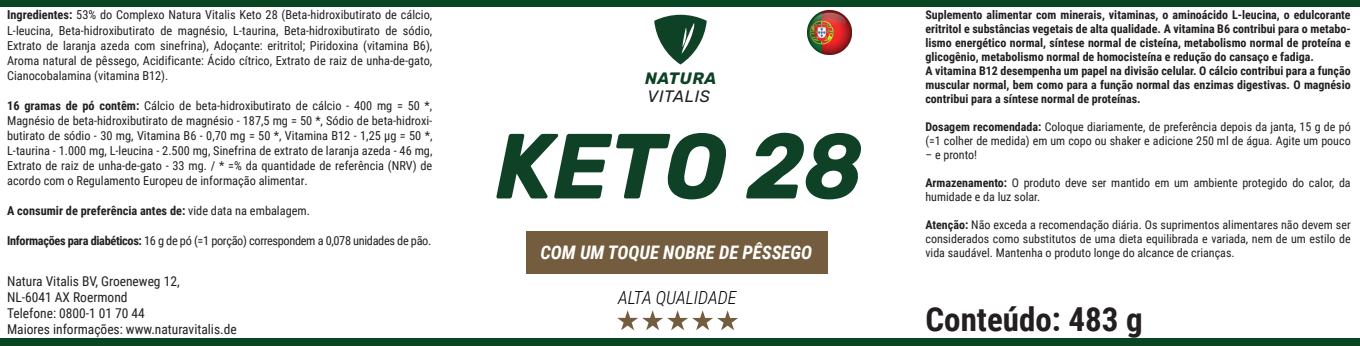
<style>
.page{position:relative;width:1360px;height:346px;background:#fff}
.page>*{position:absolute;margin:0;border:0;box-sizing:border-box;transform-origin:0 0}
.t1{font:italic 300 92.1px "Rubik";color:#0f4127;scale:.96 1}
.t2{font:700 33px "Roboto Condensed";color:#231f20}
.t3{font:italic 700 18.6px "Roboto Condensed";color:#fff}
.t4{font:italic 300 18px "Roboto Condensed";color:#000001}
.t5{font:italic 300 16.5px "Rubik";letter-spacing:.04em;color:#231f20}
.t6{font:italic 300 16.5px "Rubik";letter-spacing:.04em;color:#0f4127}
.t7{font:13.5px/16.2px "Roboto Condensed";color:#231f20}
.t8{font:12.3px/15px "Roboto Condensed";color:#231f20;text-align:justify}
.t9{font:12.3px "Roboto Condensed";letter-spacing:-.025em;color:#231f20}
.t10{font:700 12.3px "Roboto Condensed";color:#231f20}
.t11{font:700 12px/14px "Roboto Condensed";color:#231f20}
.t12{font:12px/14px "Roboto Condensed";color:#231f20}
.s1{font-weight:700}
.s2{font-weight:400}
</style>
<div class="page">
<svg style="left:617px;top:310px;width:121px;height:20px"></svg>
<div style="left:526px;top:231px;width:302px;height:43px;background:#745d3f"></div>
<img style="left:808px;top:11px;width:43px;height:43px">
<div style="left:0;top:0;width:1360px;height:7px;background:#084522"></div>
<div style="left:0;top:338px;width:1360px;height:8px;background:#084522"></div>
<svg style="left:654px;top:15px;width:53px;height:49px"></svg>
<p class="t8" style="left:7px;top:7px;width:427px"><span class="s1">Ingredientes:</span> 53% do Complexo Natura Vitalis Keto 28 (Beta-hidroxibutirato de cálcio, L-leucina, Beta-hidroxibutirato de magnésio, L-taurina, Beta-hidroxibutirato de sódio, Extrato de laranja azeda com sinefrina), Adoçante: eritritol; Piridoxina (vitamina B6), Aroma natural de pêssego, Acidificante: Ácido cítrico, Extrato de raiz de unha-de-gato, Cianocobalamina (vitamina B12).</p>
<p class="t8" style="left:7px;top:97px;width:427px"><span class="s1">16 gramas de pó contêm:</span> Cálcio de beta-hidroxibutirato de cálcio - 400 mg = 50 *, Magnésio de beta-hidroxibutirato de magnésio - 187,5 mg = 50 *, Sódio de beta-hidroxi&shy;butirato de sódio - 30 mg, Vitamina B6 - 0,70 mg = 50 *, Vitamina B12 - 1,25 μg = 50 *, L-taurina - 1.000 mg, L-leucina - 2.500 mg, Sinefrina de extrato de laranja azeda - 46 mg, Extrato de raiz de unha-de-gato - 33 mg. / * =% da quantidade de referência (NRV) de acordo com o Regulamento Europeu de informação alimentar.</p>
<p class="t10" style="left:7px;top:202px;width:304px">A consumir de preferência antes de: <span class="s2">vide data na embalagem.</span></p>
<p class="t9" style="left:7px;top:232px;width:426px"><span class="s1">Informações para diabéticos:</span> 16 g de pó (=1 porção) correspondem a 0,078 unidades de pão.</p>
<p class="t7" style="left:7px;top:272px;width:231px">Natura Vitalis BV, Groeneweg 12,<br>NL-6041 AX Roermond<br>Telefone: 0800-1 01 70 44<br>Maiores informações: www.naturavitalis.de</p>
<h3 class="t6" style="left:645px;top:70px;width:73px">NATURA</h3>
<h3 class="t5" style="left:648px;top:87px;width:64px">VITALIS</h3>
<h1 class="t1" style="left:495px;top:116px;width:384px">KETO 28</h1>
<h3 class="t3" style="left:540px;top:239px;width:273px">COM UM TOQUE NOBRE DE PÊSSEGO</h3>
<h3 class="t4" style="left:618px;top:285px;width:120px">ALTA QUALIDADE</h3>
<p class="t11" style="left:925px;top:8px;width:427px">Suplemento alimentar com minerais, vitaminas, o aminoácido L-leucina, o edulcorante eritritol e substâncias vegetais de alta qualidade. A vitamina B6 contribui para o metabo&shy;lismo energético normal, síntese normal de cisteína, metabolismo normal de proteína e glicogênio, metabolismo normal de homocisteína e redução do cansaço e fadiga.<br>A vitamina B12 desempenha um papel na divisão celular. O cálcio contribui para a função muscular normal, bem como para a função normal das enzimas digestivas. O magnésio contribui para a síntese normal de proteínas.</p>
<p class="t12" style="left:925px;top:119px;width:427px"><span class="s1">Dosagem recomendada:</span> Coloque diariamente, de preferência depois da janta, 15 g de pó (=1 colher de medida) em um copo ou shaker e adicione 250 ml de água. Agite um pouco</p>
<p class="t12" style="left:925px;top:147px;width:53px">– e pronto!</p>
<p class="t12" style="left:925px;top:175px;width:427px"><span class="s1">Armazenamento:</span> O produto deve ser mantido em um ambiente protegido do calor, da humidade e da luz solar.</p>
<p class="t12" style="left:925px;top:217px;width:427px;text-align:justify"><span class="s1">Atenção:</span> Não exceda a recomendação diária. Os suprimentos alimentares não devem ser considerados como substitutos de uma dieta equilibrada e variada, nem de um estilo de vida saudável. Mantenha o produto longe do alcance de crianças.</p>
<h2 class="t2" style="left:925px;top:295px;width:219px">Conteúdo: 483 g</h2>
</div>
